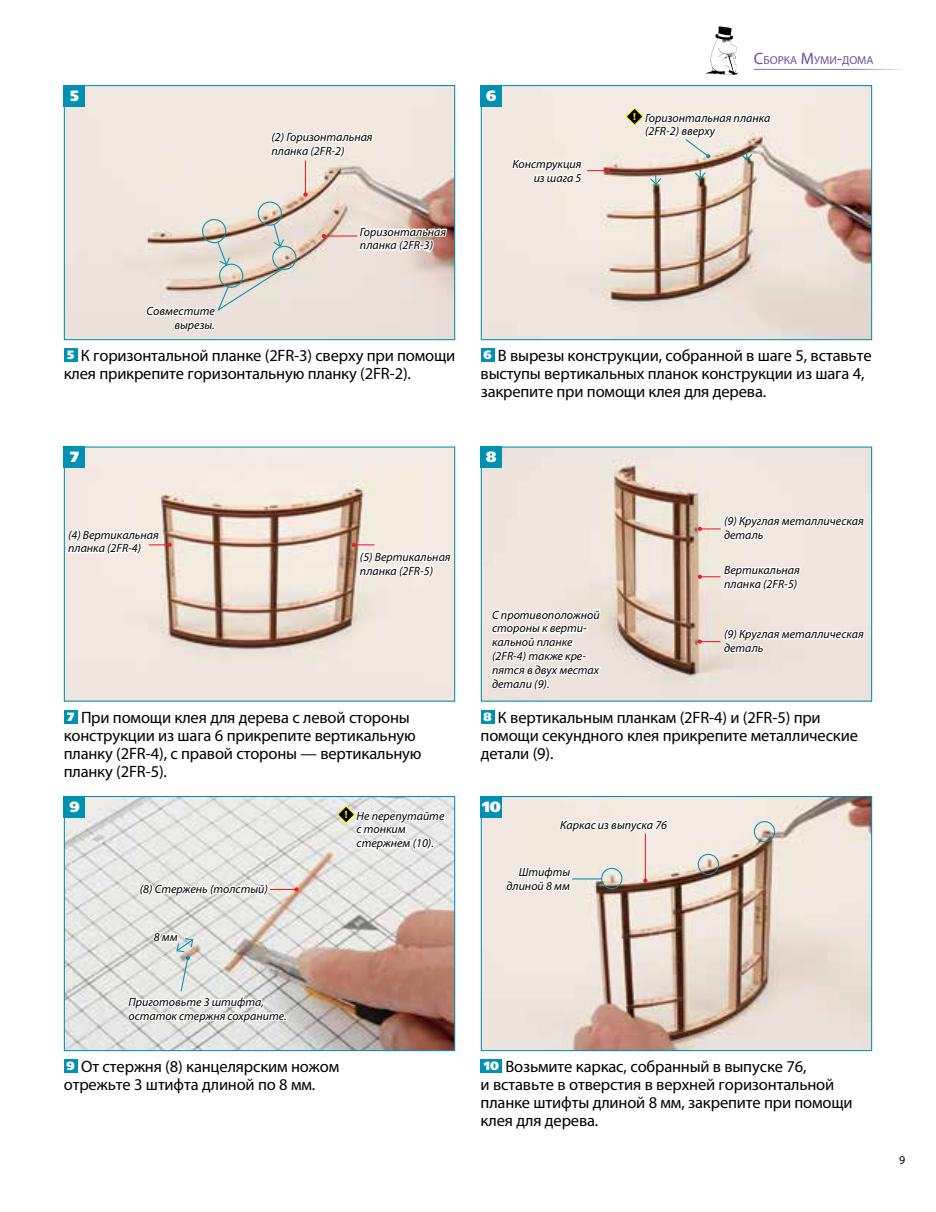
<style>
.page{position:relative;width:936px;height:1212px;background:#fff}
.page>*{position:absolute;margin:0;border:0;box-sizing:border-box;transform-origin:0 0}
.t1{font:16.5px/18px "Myriad Pro";letter-spacing:-.01em;color:#000}
.t2{font:14.85px "AG Foreigner Ultra Black C";color:#fff}
.t3{font:italic 12px/13.8px "Myriad Pro";color:#000}
.t4{font:12px "Myriad Pro";color:#000}
.t5{font:11.55px "Myriad Pro";color:#6950a1}
.t6{font:700 10.5px "Myriad Pro";color:#fff200}
.s1{font-family:"AG Foreigner Ultra Black C";font-size:12px;color:#fff}
.s2{font-size:16.5px}
</style>
<div class="page">
<hr style="left:754px;top:69px;width:153px;height:1px;background:#8b79b8">
<svg style="left:706px;top:26px;width:32px;height:49px"></svg>
<img style="left:482px;top:448px;width:388px;height:252px">
<div style="left:480px;top:446px;width:392px;height:256px;border:1px solid #0091b2"></div>
<img style="left:482px;top:798px;width:388px;height:251px">
<div style="left:480px;top:796px;width:392px;height:255px;border:1px solid #0091b2"></div>
<img style="left:482px;top:87px;width:388px;height:251px">
<div style="left:480px;top:85px;width:392px;height:255px;border:1px solid #0091b2"></div>
<img style="left:66px;top:448px;width:387px;height:252px">
<div style="left:64px;top:446px;width:391px;height:256px;border:1px solid #0091b2"></div>
<img style="left:66px;top:798px;width:387px;height:251px">
<div style="left:64px;top:796px;width:391px;height:255px;border:1px solid #0091b2"></div>
<img style="left:66px;top:87px;width:387px;height:251px">
<div style="left:64px;top:85px;width:391px;height:255px;border:1px solid #0091b2"></div>
<div style="left:480px;top:446px;width:22px;height:22px;background:#0091b2"></div>
<div style="left:480px;top:796px;width:22px;height:21px;background:#0091b2"></div>
<div style="left:480px;top:85px;width:22px;height:21px;background:#0091b2"></div>
<div style="left:64px;top:446px;width:21px;height:22px;background:#0091b2"></div>
<div style="left:64px;top:796px;width:21px;height:21px;background:#0091b2"></div>
<div style="left:64px;top:85px;width:21px;height:21px;background:#0091b2"></div>
<div style="left:480px;top:710px;width:14px;height:14px;background:#0091b2"></div>
<div style="left:480px;top:1059px;width:22px;height:14px;background:#0091b2"></div>
<div style="left:480px;top:348px;width:14px;height:14px;background:#0091b2"></div>
<div style="left:64px;top:710px;width:14px;height:14px;background:#0091b2"></div>
<div style="left:64px;top:1059px;width:14px;height:14px;background:#0091b2"></div>
<div style="left:64px;top:348px;width:14px;height:14px;background:#0091b2"></div>
<svg style="left:357px;top:209px;width:91px;height:47px"></svg>
<svg style="left:269px;top:114px;width:106px;height:48px"></svg>
<hr style="left:324px;top:235px;width:33px;height:2px;background:#ed1d24">
<svg style="left:322px;top:234px;width:4px;height:4px"></svg>
<hr style="left:305px;top:161px;width:1px;height:34px;background:#ed1d24">
<svg style="left:303px;top:192px;width:4px;height:5px"></svg>
<svg style="left:510px;top:141px;width:100px;height:61px"></svg>
<svg style="left:66px;top:512px;width:106px;height:47px"></svg>
<svg style="left:352px;top:534px;width:101px;height:47px"></svg>
<svg style="left:697px;top:612px;width:168px;height:58px"></svg>
<svg style="left:697px;top:499px;width:168px;height:95px"></svg>
<svg style="left:490px;top:592px;width:114px;height:110px"></svg>
<svg style="left:504px;top:802px;width:165px;height:108px"></svg>
<div style="left:202px;top:219px;width:24px;height:24px;border:1px solid #0091b2;border-radius:50%"></div>
<div style="left:258px;top:202px;width:24px;height:24px;border:1px solid #0091b2;border-radius:50%"></div>
<div style="left:272px;top:246px;width:24px;height:24px;border:1px solid #0091b2;border-radius:50%"></div>
<svg style="left:145px;top:223px;width:140px;height:118px"></svg>
<svg style="left:649px;top:175px;width:13px;height:11px"></svg>
<svg style="left:693px;top:169px;width:14px;height:11px"></svg>
<svg style="left:624px;top:95px;width:148px;height:67px"></svg>
<svg style="left:336px;top:796px;width:110px;height:59px"></svg>
<hr style="left:572px;top:878px;width:30px;height:1px;background:#0091b2">
<div style="left:601px;top:868px;width:21px;height:21px;border:1px solid #0091b2;border-radius:50%"></div>
<div style="left:697px;top:854px;width:22px;height:21px;border:1px solid #0091b2;border-radius:50%"></div>
<div style="left:753px;top:821px;width:22px;height:21px;border:1px solid #0091b2;border-radius:50%"></div>
<svg style="left:126px;top:866px;width:172px;height:174px"></svg>
<p class="t2" style="left:70px;top:87px;width:10px">5</p>
<p class="t3" style="left:147px;top:304px;width:70px;text-align:right">Совместите вырезы.</p>
<p class="t3" style="left:271px;top:130px;width:103px">(2) Горизонтальная планка (2FR-2)</p>
<p class="t3" style="left:360px;top:224px;width:88px">Горизонтальная планка (2FR-3)</p>
<p class="t1" style="left:64px;top:346px;width:393px"><span class="s1">5</span> К горизонтальной планке (2FR-3) сверху при помощи клея прикрепите горизонтальную планку (2FR-2).</p>
<p class="t2" style="left:70px;top:449px;width:10px">7</p>
<p class="t3" style="left:68px;top:527px;width:92px">(4) Вертикальная планка (2FR-4)</p>
<p class="t3" style="left:360px;top:550px;width:92px">(5) Вертикальная планка (2FR-5)</p>
<p class="t1" style="left:64px;top:708px;width:359px"><span class="s1">7</span> При помощи клея для дерева с левой стороны конструкции из шага 6 прикрепите вертикальную планку (2FR-4), с правой стороны — вертикальную планку (2FR-5).</p>
<p class="t2" style="left:69px;top:798px;width:12px">9</p>
<p class="t3" style="left:140px;top:882px;width:129px">(8) Стержень (толстый)</p>
<p class="t3" style="left:154px;top:929px;width:26px">8 мм</p>
<p class="t6" style="left:345px;top:808px;width:4px">!</p>
<p class="t3" style="left:356px;top:808px;width:89px">Не перепутайте с тонким стержнем (10).</p>
<p class="t3" style="left:128px;top:995px;width:160px">Приготовьте 3 штифта, остаток стержня сохраните.</p>
<p class="t1" style="left:64px;top:1057px;width:277px"><span class="s1">9</span> От стержня (8) канцелярским ножом отрежьте 3 штифта длиной по 8 мм.</p>
<p class="t2" style="left:486px;top:87px;width:12px">6</p>
<p class="t3" style="left:512px;top:157px;width:71px;text-align:right">Конструкция из шага 5</p>
<p class="t5" style="left:754px;top:53px;width:121px"><span class="s2">С</span>борка <span class="s2">М</span>уми<span class="s2">-</span>дома</p>
<p class="t6" style="left:633px;top:110px;width:4px">!</p>
<p class="t3" style="left:645px;top:111px;width:127px">Горизонтальная планка (2FR-2) вверху</p>
<p class="t1" style="left:480px;top:346px;width:392px"><span class="s1">6</span> В вырезы конструкции, собранной в шаге 5, вставьте выступы вертикальных планок конструкции из шага 4, закрепите при помощи клея для дерева.</p>
<p class="t2" style="left:486px;top:449px;width:12px">8</p>
<p class="t3" style="left:492px;top:607px;width:109px">С противоположной стороны к верти&shy;кальной планке (2FR-4) также кре&shy;пятся в двух местах детали (9).</p>
<p class="t3" style="left:724px;top:514px;width:141px">(9) Круглая металлическая деталь</p>
<p class="t3" style="left:724px;top:563px;width:77px">Вертикальная планка (2FR-5)</p>
<p class="t3" style="left:724px;top:627px;width:141px">(9) Круглая металлическая деталь</p>
<p class="t1" style="left:480px;top:708px;width:379px"><span class="s1">8</span> К вертикальным планкам (2FR-4) и (2FR-5) при помощи секундного клея прикрепите металлические детали (9).</p>
<p class="t2" style="left:482px;top:798px;width:20px">10</p>
<p class="t3" style="left:560px;top:817px;width:108px">Каркас из выпуска 76</p>
<p class="t3" style="left:506px;top:865px;width:65px;text-align:right">Штифты длиной 8 мм</p>
<p class="t1" style="left:480px;top:1057px;width:373px"><span class="s1">10</span> Возьмите каркас, собранный в выпуске 76,<br>и вставьте в отверстия в верхней горизонтальной планке штифты длиной 8 мм, закрепите при помощи клея для дерева.</p>
<p class="t4" style="left:899px;top:1152px;width:8px">9</p>
</div>
